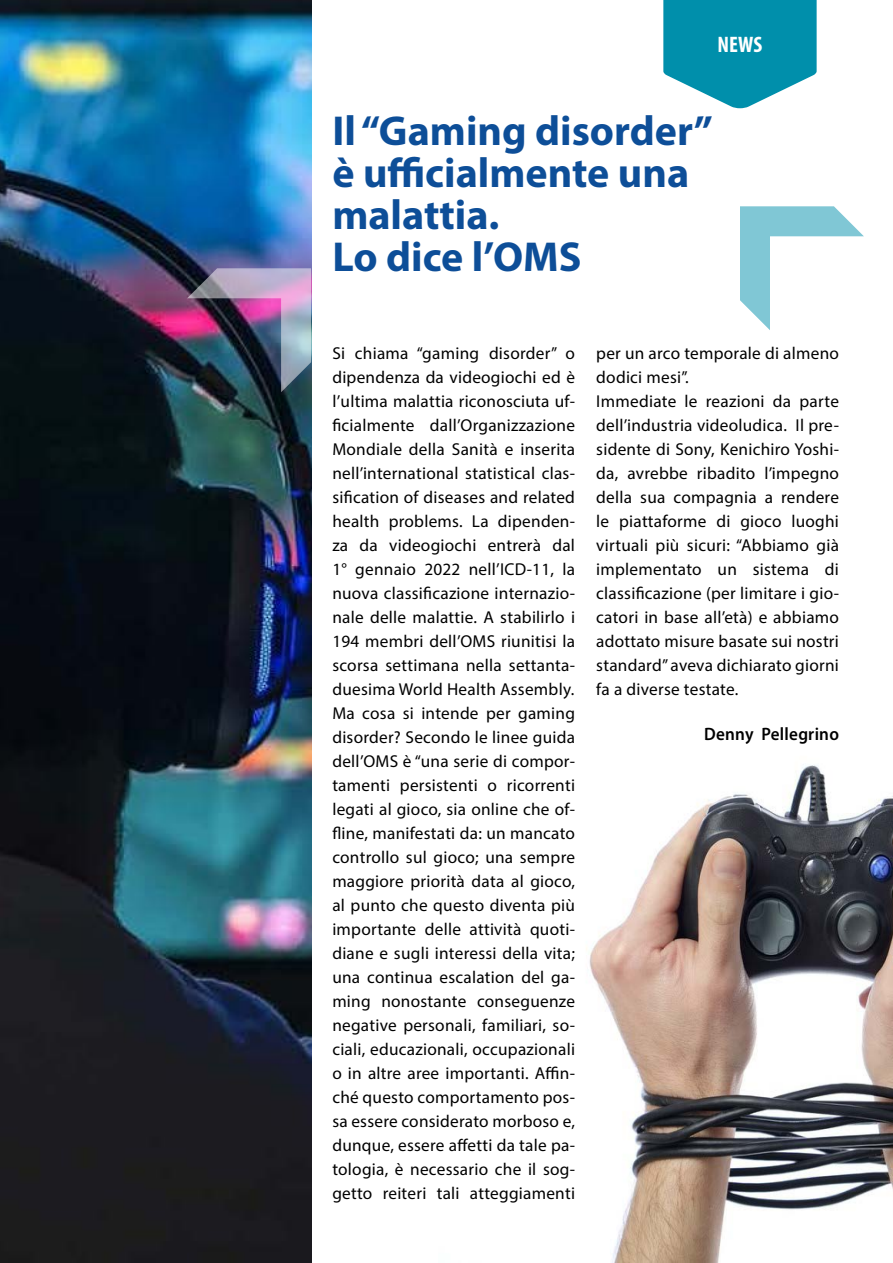
<style>
.page{position:relative;width:893px;height:1263px;background:#fff}
.page>*{position:absolute;margin:0;border:0;box-sizing:border-box;transform-origin:0 0}
.t1{font:700 42px/42px "Myriad Pro";color:#0d4e98}
.t2{font:700 condensed 22.5px "Myriad Pro";color:#fff}
.t3{font:600 18px "Myriad Pro";letter-spacing:.015em;color:#000;scale:.95 1}
.t4{font:17.25px/24px "Myriad Pro";letter-spacing:.015em;color:#000;text-align:justify}
</style>
<div class="page">
<img style="left:586px;top:764px;width:307px;height:498px">
<img style="left:0;top:0;width:311px;height:1263px">
<svg style="left:663px;top:0;width:154px;height:108px;background:#269fb7"></svg>
<svg style="left:740px;top:206px;width:124px;height:124px"></svg>
<img style="left:187px;top:268px;width:124px;height:124px">
<h2 class="t2" style="left:718px;top:30px;width:46px">NEWS</h2>
<h1 class="t1" style="left:332px;top:109px;width:382px">Il “Gaming disorder” è ufficialmente una malattia.<br>Lo dice l’OMS</h1>
<p class="t4" style="left:332px;top:341px;width:244px">Si chiama “gaming disorder” o dipendenza da videogiochi ed è l’ultima malattia riconosciuta uf&shy;ficialmente dall’Organizzazione Mondiale della Sanità e inserita nell’international statistical clas&shy;sification of diseases and related health problems. La dipenden&shy;za da videogiochi entrerà dal 1° gennaio 2022 nell’ICD-11, la nuova classificazione internazio&shy;nale delle malattie. A stabilirlo i 194 membri dell’OMS riunitisi la scorsa settimana nella settanta&shy;duesima World Health Assembly.<br>Ma cosa si intende per gaming disorder? Secondo le linee guida dell’OMS è “una serie di compor&shy;tamenti persistenti o ricorrenti legati al gioco, sia online che of&shy;fline, manifestati da: un mancato controllo sul gioco; una sempre maggiore priorità data al gioco, al punto che questo diventa più importante delle attività quoti&shy;diane e sugli interessi della vita; una continua escalation del ga&shy;ming nonostante conseguenze negative personali, familiari, so&shy;ciali, educazionali, occupazionali o in altre aree importanti. Affin&shy;ché questo comportamento pos&shy;sa essere considerato morboso e, dunque, essere affetti da tale pa&shy;tologia, è necessario che il sog&shy;getto reiteri tali atteggiamenti</p>
<p class="t4" style="left:596px;top:341px;width:244px;text-align:left">per un arco temporale di almeno dodici mesi”.<br>Immediate le reazioni da parte dell’industria videoludica. Il pre&shy;sidente di Sony, Kenichiro Yoshi&shy;da, avrebbe ribadito l’impegno della sua compagnia a rendere le piattaforme di gioco luoghi virtuali più sicuri: “Abbiamo già implementato un sistema di classificazione (per limitare i gio&shy;catori in base all’età) e abbiamo adottato misure basate sui nostri standard” aveva dichiarato giorni fa a diverse testate.</p>
<p class="t3" style="left:704px;top:722px;width:143px">Denny Pellegrino</p>
</div>
